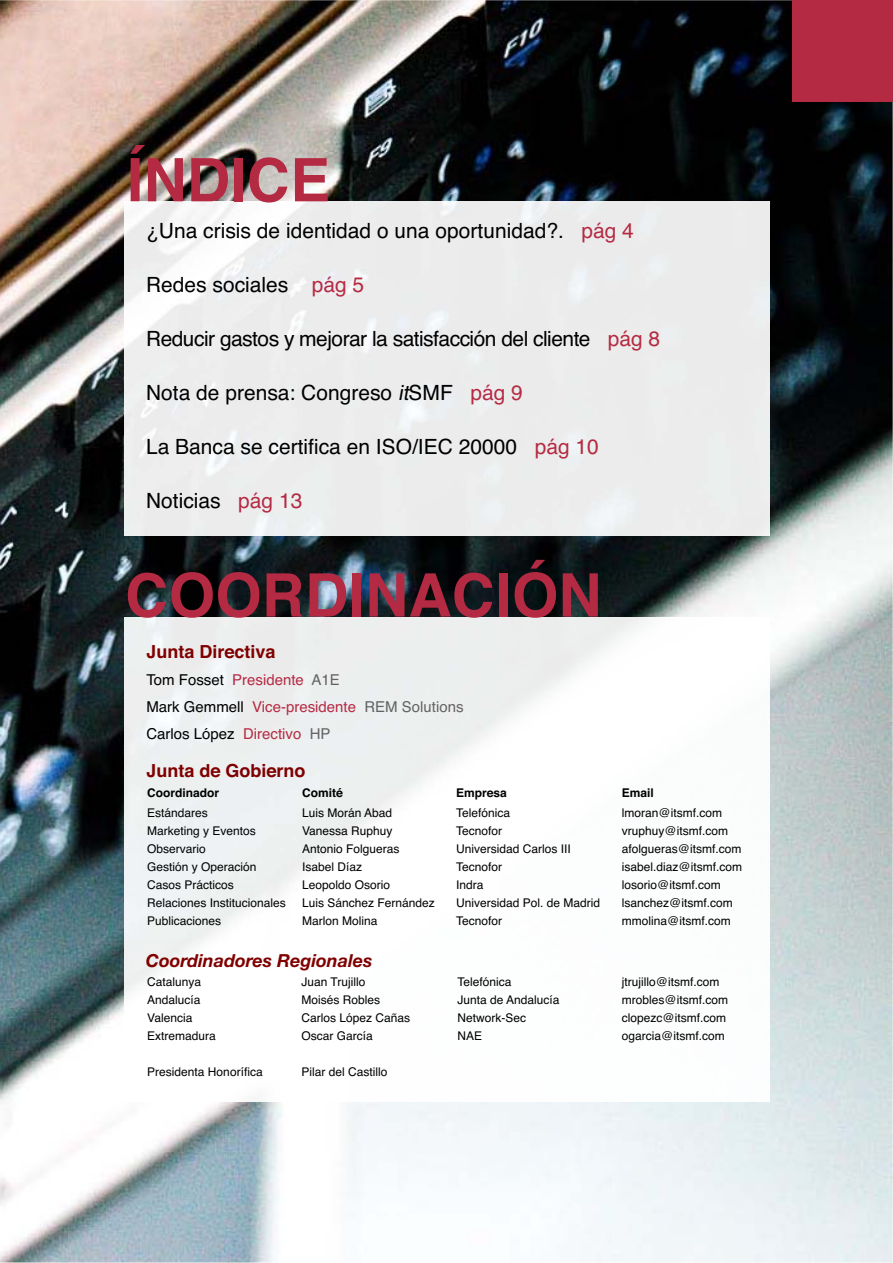
<style>
.page{position:relative;width:893px;height:1263px;background:#fff}
.page>*{position:absolute;margin:0;border:0;box-sizing:border-box;transform-origin:0 0}
.t1{font:700 60px "Helvetica";color:#b52a43}
.t2{font:21px "Helvetica";color:#000}
.t3{font:21px "Helvetica";letter-spacing:-.025em;color:#000}
.t4{font:700 18px "Helvetica";color:#800000}
.t5{font:italic 700 18px "Helvetica Neue";color:#800000}
.t6{font:15px/27px "Helvetica";color:#b52a43}
.t7{font:12px/18px "Helvetica";color:#000}
.t8{font:700 12px "Helvetica";color:#000}
.s1{color:#b52a43}
.s2{font-style:italic}
.s3{color:#000}
.s4{color:#636363}
</style>
<div class="page">
<img style="left:0;top:0;width:893px;height:1263px">
<div style="left:792px;top:0;width:101px;height:102px;background:#b52a43"></div>
<img style="left:124px;top:201px;width:645px;height:335px">
<img style="left:125px;top:617px;width:645px;height:485px">
<h1 class="t1" style="left:127px;top:158px;width:205px">ÍNDICE</h1>
<h2 class="t2" style="left:146px;top:223px;width:489px">¿Una crisis de identidad o una oportunidad?. <span class="s1">pág 4</span></h2>
<h2 class="t2" style="left:146px;top:277px;width:220px">Redes sociales <span class="s1">pág 5</span></h2>
<h2 class="t3" style="left:146px;top:331px;width:516px">Reducir gastos y mejorar la satisfacción del cliente <span class="s1">pág 8</span></h2>
<h2 class="t2" style="left:146px;top:385px;width:378px">Nota de prensa: Congreso <span class="s2">it</span>SMF <span class="s1">pág 9</span></h2>
<h2 class="t2" style="left:146px;top:439px;width:454px">La Banca se certifica en ISO/IEC 20000 <span class="s1">pág 10</span></h2>
<h2 class="t2" style="left:146px;top:493px;width:158px">Noticias <span class="s1">pág 13</span></h2>
<h1 class="t1" style="left:125px;top:573px;width:478px">COORDINACIÓN</h1>
<h3 class="t4" style="left:146px;top:646px;width:130px">Junta Directiva</h3>
<p class="t6" style="left:146px;top:668px;width:319px"><span class="s3">Tom Fosset</span> Presidente <span class="s4">A1E<br></span><span class="s3">Mark Gemmell</span> Vice-presidente <span class="s4">REM Solutions<br></span><span class="s3">Carlos López</span> Directivo <span class="s4">HP</span></p>
<h3 class="t4" style="left:146px;top:764px;width:160px">Junta de Gobierno</h3>
<p class="t8" style="left:147px;top:788px;width:73px">Coordinador</p>
<p class="t7" style="left:147px;top:805px;width:140px">Estándares<br>Marketing y Eventos<br>Observario<br>Gestión y Operación<br>Casos Prácticos<br>Relaciones Institucionales<br>Publicaciones</p>
<p class="t8" style="left:302px;top:788px;width:42px">Comité</p>
<p class="t7" style="left:302px;top:805px;width:134px">Luis Morán Abad<br>Vanessa Ruphuy<br>Antonio Folgueras<br>Isabel Díaz<br>Leopoldo Osorio<br>Luis Sánchez Fernández<br>Marlon Molina</p>
<p class="t8" style="left:456px;top:788px;width:52px">Empresa</p>
<p class="t7" style="left:456px;top:805px;width:145px">Telefónica<br>Tecnofor<br>Universidad Carlos III<br>Tecnofor<br>Indra<br>Universidad Pol. de Madrid<br>Tecnofor</p>
<p class="t8" style="left:622px;top:788px;width:34px">Email</p>
<p class="t7" style="left:622px;top:805px;width:122px">lmoran@itsmf.com vruphuy@itsmf.com afolgueras@itsmf.com isabel.diaz@itsmf.com losorio@itsmf.com lsanchez@itsmf.com mmolina@itsmf.com</p>
<h3 class="t5" style="left:146px;top:954px;width:228px">Coordinadores Regionales</h3>
<p class="t7" style="left:301px;top:974px;width:110px">Juan Trujillo<br>Moisés Robles<br>Carlos López Cañas<br>Oscar García</p>
<p class="t7" style="left:301px;top:1063px;width:87px">Pilar del Castillo</p>
<p class="t7" style="left:147px;top:974px;width:70px">Catalunya<br>Andalucía<br>Valencia<br>Extremadura</p>
<p class="t7" style="left:147px;top:1063px;width:117px">Presidenta Honorífica</p>
<p class="t7" style="left:457px;top:974px;width:104px">Telefónica<br>Junta de Andalucía<br>Network-Sec<br>NAE</p>
<p class="t7" style="left:622px;top:974px;width:108px">jtrujillo@itsmf.com mrobles@itsmf.com clopezc@itsmf.com ogarcia@itsmf.com</p>
</div>
